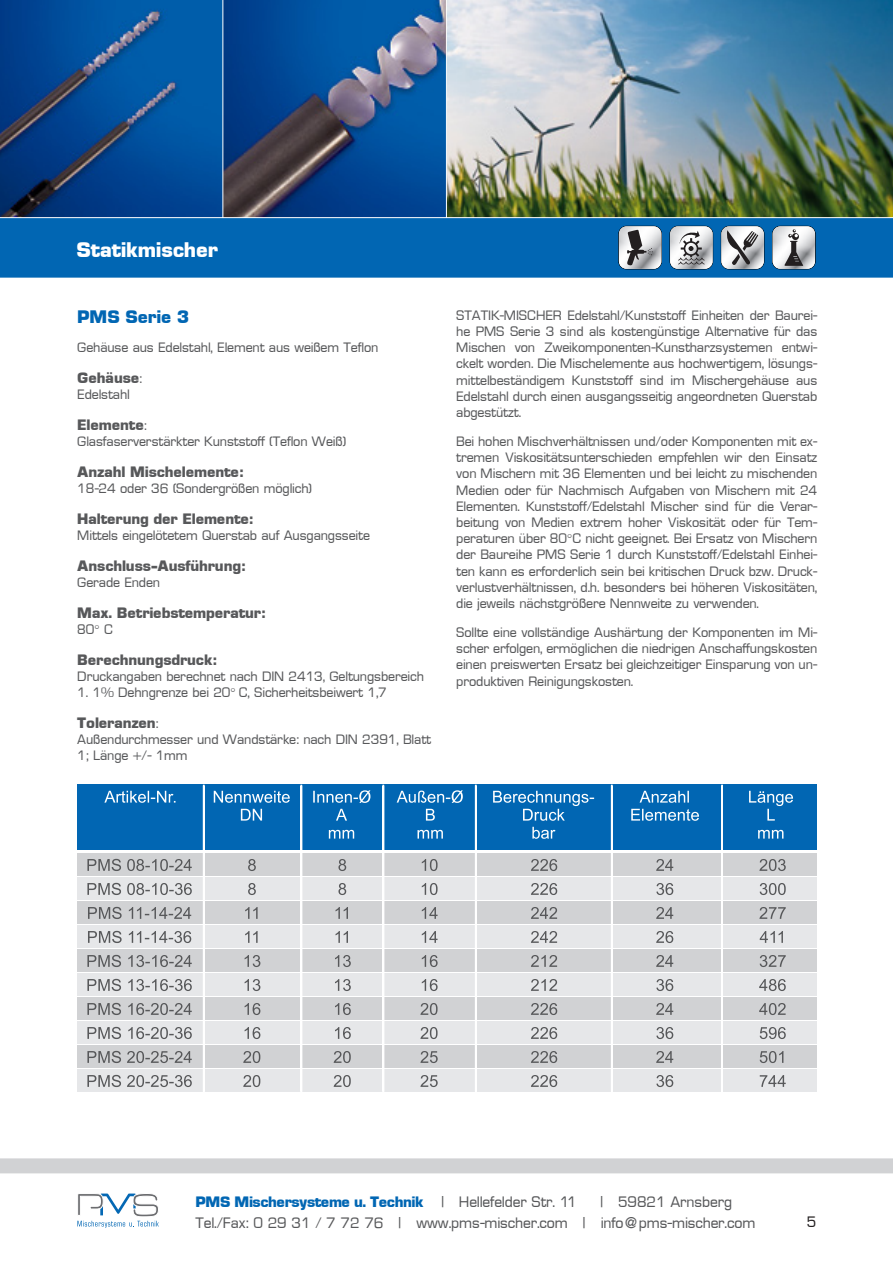
<style>
.page{position:relative;width:893px;height:1263px;background:#fff}
.page>*{position:absolute;margin:0;border:0;box-sizing:border-box;transform-origin:0 0}
.t1{font:700 21px "Eurasia";color:#fff}
.t2{font:700 18px "Eurasia";color:#0166b3}
.t3{font:700 15px "Eurasia";color:#57585a}
.t4{font:15px/21px "Eurasia";color:#57585a}
.t5{font:700 15px "Eurasia";letter-spacing:-.02em;color:#0166b3}
.t6{font:15px "Eurasia";color:#231f20}
.t7{font:13.5px/16.2px "Eurasia";color:#57585a;text-align:justify}
.s1{font-weight:400;font-size:13.5px}
.s2{font-weight:400;color:#57585a}
</style>
<div class="page">
<svg style="left:77px;top:1193px;width:82px;height:35px"></svg>
<div style="left:0;top:1158px;width:893px;height:15px;background:#d1d2d4"></div>
<div style="left:0;top:218px;width:893px;height:60px;background:#0166b3"></div>
<svg style="left:618px;top:226px;width:44px;height:43px;background:#a9acb0"></svg>
<svg style="left:669px;top:226px;width:44px;height:43px;background:#b8bcc0"></svg>
<svg style="left:721px;top:226px;width:43px;height:43px;background:#b3b5b8"></svg>
<svg style="left:772px;top:226px;width:44px;height:43px;background:#b6babe"></svg>
<img style="left:0;top:0;width:893px;height:217px">
<div style="left:77px;top:784px;width:739px;height:66px;background:#0166b3"></div>
<svg style="left:214px;top:791px;width:76px;height:12px"></svg>
<svg style="left:241px;top:809px;width:21px;height:11px"></svg>
<svg style="left:313px;top:790px;width:57px;height:13px"></svg>
<svg style="left:336px;top:809px;width:11px;height:11px"></svg>
<svg style="left:329px;top:830px;width:25px;height:8px"></svg>
<div style="left:77px;top:853px;width:739px;height:23px;background:#d1d2d4"></div>
<div style="left:77px;top:877px;width:739px;height:23px;background:#e6e7e9"></div>
<div style="left:77px;top:901px;width:739px;height:23px;background:#d1d2d4"></div>
<div style="left:77px;top:925px;width:739px;height:23px;background:#e6e7e9"></div>
<div style="left:77px;top:949px;width:739px;height:23px;background:#d1d2d4"></div>
<div style="left:77px;top:973px;width:739px;height:23px;background:#e6e7e9"></div>
<div style="left:77px;top:997px;width:739px;height:23px;background:#d1d2d4"></div>
<div style="left:77px;top:1021px;width:739px;height:23px;background:#e6e7e9"></div>
<div style="left:77px;top:1045px;width:739px;height:23px;background:#d1d2d4"></div>
<div style="left:77px;top:1069px;width:739px;height:23px;background:#e6e7e9"></div>
<svg style="left:248px;top:859px;width:98px;height:12px"></svg>
<svg style="left:248px;top:883px;width:98px;height:12px"></svg>
<svg style="left:245px;top:907px;width:13px;height:12px"></svg>
<svg style="left:336px;top:907px;width:12px;height:12px"></svg>
<svg style="left:245px;top:931px;width:13px;height:12px"></svg>
<svg style="left:336px;top:931px;width:12px;height:12px"></svg>
<svg style="left:245px;top:955px;width:15px;height:12px"></svg>
<svg style="left:335px;top:955px;width:16px;height:12px"></svg>
<svg style="left:245px;top:979px;width:15px;height:12px"></svg>
<svg style="left:335px;top:979px;width:16px;height:12px"></svg>
<svg style="left:245px;top:1003px;width:15px;height:12px"></svg>
<svg style="left:335px;top:1003px;width:16px;height:12px"></svg>
<svg style="left:245px;top:1027px;width:15px;height:12px"></svg>
<svg style="left:335px;top:1027px;width:16px;height:12px"></svg>
<svg style="left:243px;top:1051px;width:17px;height:12px"></svg>
<svg style="left:334px;top:1051px;width:17px;height:12px"></svg>
<svg style="left:104px;top:791px;width:72px;height:12px"></svg>
<svg style="left:87px;top:859px;width:105px;height:12px"></svg>
<svg style="left:87px;top:883px;width:105px;height:12px"></svg>
<svg style="left:88px;top:907px;width:103px;height:12px"></svg>
<svg style="left:88px;top:931px;width:103px;height:12px"></svg>
<svg style="left:87px;top:955px;width:105px;height:12px"></svg>
<svg style="left:87px;top:979px;width:105px;height:12px"></svg>
<svg style="left:87px;top:1003px;width:105px;height:12px"></svg>
<svg style="left:87px;top:1027px;width:105px;height:12px"></svg>
<svg style="left:87px;top:1051px;width:105px;height:12px"></svg>
<svg style="left:87px;top:1075px;width:105px;height:12px"></svg>
<svg style="left:243px;top:1075px;width:17px;height:12px"></svg>
<svg style="left:334px;top:1075px;width:17px;height:12px"></svg>
<svg style="left:397px;top:790px;width:66px;height:13px"></svg>
<svg style="left:426px;top:809px;width:9px;height:11px"></svg>
<svg style="left:418px;top:830px;width:25px;height:8px"></svg>
<svg style="left:422px;top:859px;width:16px;height:12px"></svg>
<svg style="left:422px;top:883px;width:16px;height:12px"></svg>
<svg style="left:422px;top:907px;width:16px;height:12px"></svg>
<svg style="left:422px;top:931px;width:16px;height:12px"></svg>
<svg style="left:422px;top:955px;width:16px;height:12px"></svg>
<svg style="left:422px;top:979px;width:16px;height:12px"></svg>
<svg style="left:420px;top:1003px;width:18px;height:12px"></svg>
<svg style="left:420px;top:1027px;width:18px;height:12px"></svg>
<svg style="left:420px;top:1051px;width:18px;height:12px"></svg>
<svg style="left:420px;top:1075px;width:18px;height:12px"></svg>
<svg style="left:493px;top:791px;width:101px;height:30px"></svg>
<svg style="left:532px;top:827px;width:23px;height:12px"></svg>
<svg style="left:531px;top:859px;width:26px;height:12px"></svg>
<svg style="left:531px;top:883px;width:26px;height:12px"></svg>
<svg style="left:531px;top:907px;width:26px;height:12px"></svg>
<svg style="left:531px;top:931px;width:26px;height:12px"></svg>
<svg style="left:531px;top:955px;width:26px;height:12px"></svg>
<svg style="left:531px;top:979px;width:26px;height:12px"></svg>
<svg style="left:531px;top:1003px;width:26px;height:12px"></svg>
<svg style="left:531px;top:1027px;width:26px;height:12px"></svg>
<svg style="left:531px;top:1051px;width:26px;height:12px"></svg>
<svg style="left:531px;top:1075px;width:26px;height:12px"></svg>
<svg style="left:640px;top:791px;width:49px;height:12px"></svg>
<svg style="left:631px;top:809px;width:68px;height:12px"></svg>
<svg style="left:656px;top:859px;width:17px;height:12px"></svg>
<svg style="left:656px;top:883px;width:17px;height:12px"></svg>
<svg style="left:656px;top:907px;width:17px;height:12px"></svg>
<svg style="left:656px;top:931px;width:17px;height:12px"></svg>
<svg style="left:656px;top:955px;width:17px;height:12px"></svg>
<svg style="left:656px;top:979px;width:17px;height:12px"></svg>
<svg style="left:656px;top:1003px;width:17px;height:12px"></svg>
<svg style="left:656px;top:1027px;width:17px;height:12px"></svg>
<svg style="left:656px;top:1051px;width:17px;height:12px"></svg>
<svg style="left:656px;top:1075px;width:17px;height:12px"></svg>
<svg style="left:749px;top:791px;width:44px;height:29px"></svg>
<svg style="left:758px;top:830px;width:25px;height:8px"></svg>
<svg style="left:759px;top:859px;width:27px;height:12px"></svg>
<svg style="left:760px;top:883px;width:26px;height:12px"></svg>
<svg style="left:759px;top:907px;width:27px;height:12px"></svg>
<svg style="left:760px;top:931px;width:23px;height:12px"></svg>
<svg style="left:760px;top:955px;width:26px;height:12px"></svg>
<svg style="left:759px;top:979px;width:27px;height:12px"></svg>
<svg style="left:759px;top:1003px;width:27px;height:12px"></svg>
<svg style="left:760px;top:1027px;width:26px;height:12px"></svg>
<svg style="left:760px;top:1051px;width:23px;height:12px"></svg>
<svg style="left:760px;top:1075px;width:26px;height:12px"></svg>
<hr style="left:203px;top:786px;width:2px;height:306px;background:#fff">
<hr style="left:300px;top:786px;width:2px;height:306px;background:#fff">
<hr style="left:382px;top:786px;width:2px;height:306px;background:#fff">
<hr style="left:475px;top:786px;width:2px;height:306px;background:#fff">
<hr style="left:611px;top:786px;width:2px;height:306px;background:#fff">
<hr style="left:721px;top:786px;width:2px;height:306px;background:#fff">
<hr style="left:222px;top:0;width:1px;height:218px;background:#fff">
<hr style="left:446px;top:0;width:1px;height:218px;background:#fff">
<h1 class="t1" style="left:77px;top:238px;width:143px">Statikmischer</h1>
<h2 class="t2" style="left:77px;top:306px;width:113px">PMS Serie 3</h2>
<p class="t7" style="left:77px;top:339px;width:302px">Gehäuse aus Edelstahl, Element aus weißem Teflon</p>
<p class="t3" style="left:77px;top:369px;width:66px">Gehäuse<span class="s1">:</span></p>
<p class="t7" style="left:77px;top:386px;width:54px">Edelstahl</p>
<p class="t3" style="left:77px;top:416px;width:71px">Elemente<span class="s1">:</span></p>
<p class="t7" style="left:77px;top:433px;width:270px">Glasfaserverstärkter Kunststoff (Teflon Weiß)</p>
<p class="t3" style="left:77px;top:463px;width:167px">Anzahl Mischelemente:</p>
<p class="t7" style="left:77px;top:480px;width:236px">18-24 oder 36 (Sondergrößen möglich)</p>
<p class="t3" style="left:77px;top:510px;width:177px">Halterung der Elemente:</p>
<p class="t7" style="left:77px;top:527px;width:294px">Mittels eingelötetem Querstab auf Ausgangsseite</p>
<p class="t3" style="left:77px;top:557px;width:169px">Anschluss-Ausführung:</p>
<p class="t7" style="left:77px;top:574px;width:84px">Gerade Enden</p>
<p class="t3" style="left:77px;top:604px;width:189px">Max. Betriebstemperatur:</p>
<p class="t7" style="left:77px;top:621px;width:37px">80° C</p>
<p class="t3" style="left:77px;top:651px;width:141px">Berechnungsdruck:</p>
<p class="t7" style="left:77px;top:668px;width:348px">Druckangaben berechnet nach DIN 2413, Geltungsbereich</p>
<p class="t7" style="left:77px;top:684px;width:311px">1. 1% Dehngrenze bei 20° C, Sicherheitsbeiwert 1,7</p>
<p class="t3" style="left:77px;top:714px;width:83px">Toleranzen<span class="s1">:</span></p>
<p class="t7" style="left:77px;top:731px;width:355px">Außendurchmesser und Wandstärke: nach DIN 2391, Blatt<br>1; Länge +/- 1mm</p>
<p class="t7" style="left:456px;top:307px;width:363px">STATIK-MISCHER Edelstahl/Kunststoff Einheiten der Baurei&shy;he PMS Serie 3 sind als kostengünstige Alternative für das Mischen von Zweikomponenten-Kunstharzsystemen entwi&shy;ckelt worden. Die Mischelemente aus hochwertigem, lösungs&shy;mittelbeständigem Kunststoff sind im Mischergehäuse aus Edelstahl durch einen ausgangsseitig angeordneten Querstab abgestützt.</p>
<p class="t7" style="left:456px;top:433px;width:363px">Bei hohen Mischverhältnissen und/oder Komponenten mit ex&shy;tremen Viskositätsunterschieden empfehlen wir den Einsatz von Mischern mit 36 Elementen und bei leicht zu mischenden Medien oder für Nachmisch Aufgaben von Mischern mit 24<br>Elementen. Kunststoff/Edelstahl Mischer sind für die Verar&shy;beitung von Medien extrem hoher Viskosität oder für Tem&shy;peraturen über 80°C nicht geeignet. Bei Ersatz von Mischern der Baureihe PMS Serie 1 durch Kunststoff/Edelstahl Einhei&shy;ten kann es erforderlich sein bei kritischen Druck bzw. Druck&shy;verlustverhältnissen, d.h. besonders bei höheren Viskositäten, die jeweils nächstgrößere Nennweite zu verwenden.</p>
<p class="t7" style="left:456px;top:624px;width:363px">Sollte eine vollständige Aushärtung der Komponenten im Mi&shy;scher erfolgen, ermöglichen die niedrigen Anschaffungskosten einen preiswerten Ersatz bei gleichzeitiger Einsparung von un&shy;produktiven Reinigungskosten.</p>
<p class="t4" style="left:196px;top:1191px;width:561px;text-indent:404px">| 59821 Arnsberg<br>Tel./Fax: 0 29 31 / 7 72 76 | www.pms-mischer.com | info@pms-mischer.com</p>
<p class="t5" style="left:196px;top:1193px;width:383px">PMS Mischersysteme u. Technik <span class="s2">| Hellefelder Str. 11</span></p>
<p class="t6" style="left:807px;top:1213px;width:11px">5</p>
</div>
